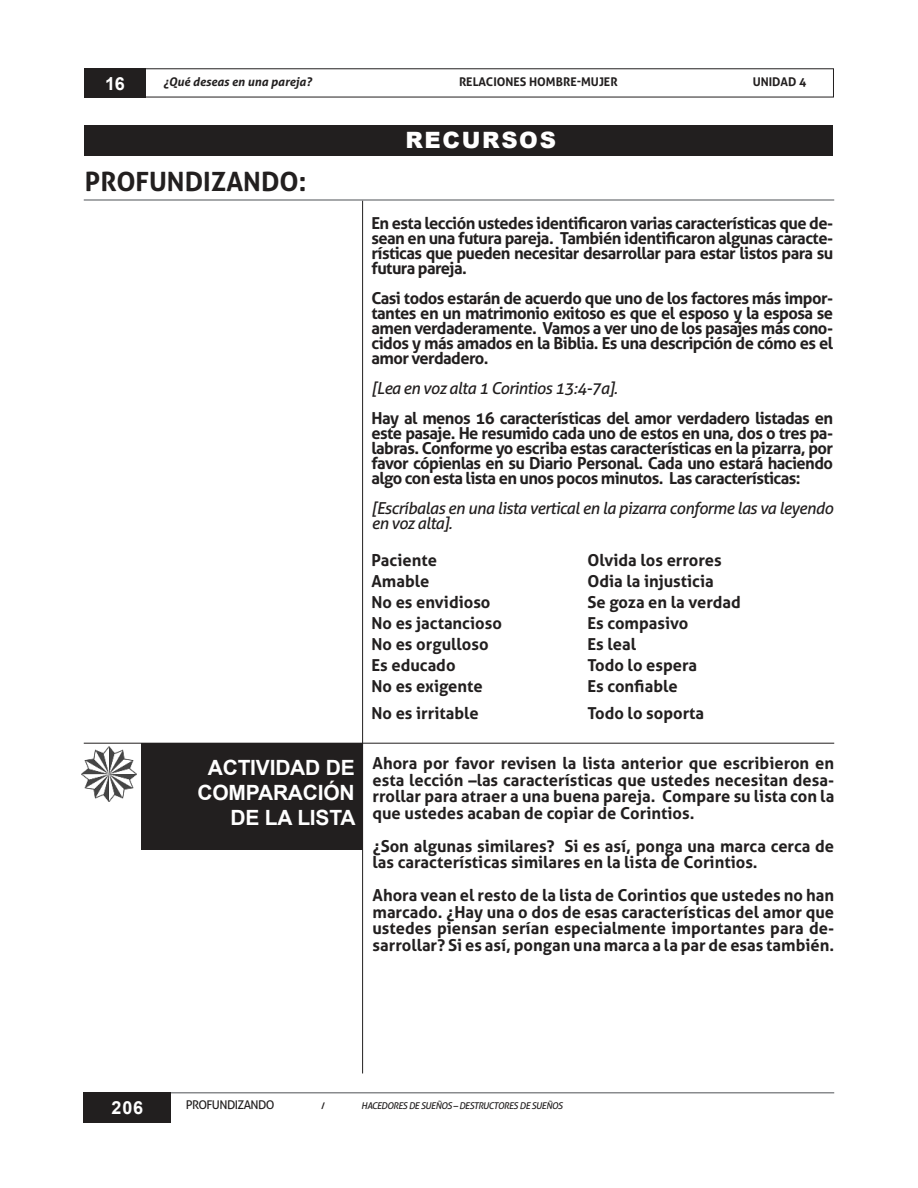
<style>
.page{position:relative;width:918px;height:1188px;background:#fff}
.page>*{position:absolute;margin:0;border:0;box-sizing:border-box;transform-origin:0 0}
.t1{font:700 26.55px "Aller";color:#221f1f}
.t2{font:900 22.5px "Arial";letter-spacing:.075em;color:#fff}
.t3{font:700 21px/25.2px "Arial";letter-spacing:-.01em;color:#fff;text-align:right}
.t4{font:700 18px "Arial";color:#fff}
.t5{font:700 16.5px/15px "Aller";color:#221f1f;text-align:justify}
.t6{font:italic 16.5px/15px "Aller";letter-spacing:-.035em;color:#221f1f}
.t7{font:700 12px "Aller";color:#221f1f}
.t8{font:italic 700 12px "Aller";color:#221f1f}
.t9{font:12px "Aller";letter-spacing:-.05em;color:#221f1f}
.t10{font:italic 9.3px "Aller";letter-spacing:-.05em;color:#221f1f}
</style>
<div class="page">
<div style="left:84px;top:125px;width:749px;height:31px;background:#221f1f"></div>
<hr style="left:84px;top:199px;width:750px;height:2px;background:#898b8e">
<hr style="left:362px;top:201px;width:1px;height:872px;background:#221f1f">
<hr style="left:84px;top:1092px;width:750px;height:2px;background:#898b8e">
<div style="left:84px;top:1092px;width:87px;height:31px;background:#221f1f"></div>
<div style="left:84px;top:68px;width:61px;height:29px;background:#221f1f"></div>
<hr style="left:84px;top:743px;width:750px;height:1px;background:#221f1f">
<div style="left:142px;top:744px;width:221px;height:106px;background:#221f1f"></div>
<img style="left:82px;top:747px;width:54px;height:55px">
<p class="t4" style="left:105px;top:73px;width:21px">16</p>
<p class="t8" style="left:163px;top:77px;width:150px">¿Qué deseas en una pareja?</p>
<p class="t7" style="left:459px;top:74px;width:160px">RELACIONES HOMBRE-MUJER</p>
<p class="t7" style="left:753px;top:74px;width:55px">UNIDAD 4</p>
<h1 class="t1" style="left:85px;top:167px;width:223px">PROFUNDIZANDO:</h1>
<p class="t3" style="left:197px;top:755px;width:160px">ACTIVIDAD DE<br>COMPARACIÓN<br>DE LA LISTA</p>
<h2 class="t2" style="left:405px;top:127px;width:152px">RECURSOS</h2>
<p class="t5" style="left:371px;top:215px;width:463px">En esta lección ustedes identif㘶caron varias características que de&shy;sean en una futura pareja. También identif㘶caron algunas caracte&shy;rísticas que pueden necesitar desarrollar para estar listos para su futura pareja.</p>
<p class="t5" style="left:371px;top:291px;width:463px">Casi todos estarán de acuerdo que uno de los factores más impor&shy;tantes en un matrimonio exitoso es que el esposo y la esposa se amen verdaderamente. Vamos a ver uno de los pasajes más cono&shy;cidos y más amados en la Biblia. Es una descripción de cómo es el amor verdadero.</p>
<p class="t6" style="left:371px;top:380px;width:248px">[Lea en voz alta 1 Corintios 13:4-7a].</p>
<p class="t5" style="left:371px;top:411px;width:463px">Hay al menos 16 características del amor verdadero listadas en este pasaje. He resumido cada uno de estos en una, dos o tres pa&shy;labras. Conforme yo escriba estas características en la pizarra, por favor cópienlas en su Diario Personal. Cada uno estará haciendo algo con esta lista en unos pocos minutos. Las características:</p>
<p class="t6" style="left:371px;top:500px;width:463px">[Escríbalas en una lista vertical en la pizarra conforme las va leyendo en voz alta].</p>
<p class="t5" style="left:371px;top:553px;width:67px">Paciente</p>
<p class="t5" style="left:587px;top:553px;width:136px">Olvida los errores</p>
<p class="t5" style="left:371px;top:574px;width:59px">Amable</p>
<p class="t5" style="left:587px;top:574px;width:128px">Odia la injusticia</p>
<p class="t5" style="left:371px;top:595px;width:121px">No es envidioso</p>
<p class="t5" style="left:587px;top:595px;width:155px">Se goza en la verdad</p>
<p class="t5" style="left:371px;top:616px;width:132px">No es jactancioso</p>
<p class="t5" style="left:587px;top:616px;width:102px">Es compasivo</p>
<p class="t5" style="left:371px;top:637px;width:119px">No es orgulloso</p>
<p class="t5" style="left:587px;top:637px;width:50px">Es leal</p>
<p class="t5" style="left:371px;top:658px;width:86px">Es educado</p>
<p class="t5" style="left:587px;top:658px;width:111px">Todo lo espera</p>
<p class="t5" style="left:371px;top:679px;width:113px">No es exigente</p>
<p class="t5" style="left:587px;top:679px;width:92px">Es conf㘶able</p>
<p class="t5" style="left:371px;top:706px;width:109px">No es irritable</p>
<p class="t5" style="left:587px;top:706px;width:118px">Todo lo soporta</p>
<p class="t5" style="left:373px;top:756px;width:463px;line-height:16.5px">Ahora por favor revisen la lista anterior que escribieron en esta lección –las características que ustedes necesitan desa&shy;rrollar para atraer a una buena pareja. Compare su lista con la que ustedes acaban de copiar de Corintios.</p>
<p class="t5" style="left:373px;top:838px;width:463px;line-height:16.5px">¿Son algunas similares? Si es así, ponga una marca cerca de las características similares en la lista de Corintios.</p>
<p class="t5" style="left:373px;top:888px;width:463px;line-height:16.5px">Ahora vean el resto de la lista de Corintios que ustedes no han marcado. ¿Hay una o dos de esas características del amor que ustedes piensan serían especialmente importantes para de&shy;sarrollar? Si es así, pongan una marca a la par de esas también.</p>
<p class="t4" style="left:112px;top:1097px;width:33px">206</p>
<p class="t9" style="left:186px;top:1098px;width:90px">PROFUNDIZANDO</p>
<p class="t9" style="left:321px;top:1097px;width:6px">/</p>
<p class="t10" style="left:361px;top:1100px;width:203px">HACEDORES DE SUEÑOS – DESTRUCTORES DE SUEÑOS</p>
</div>
